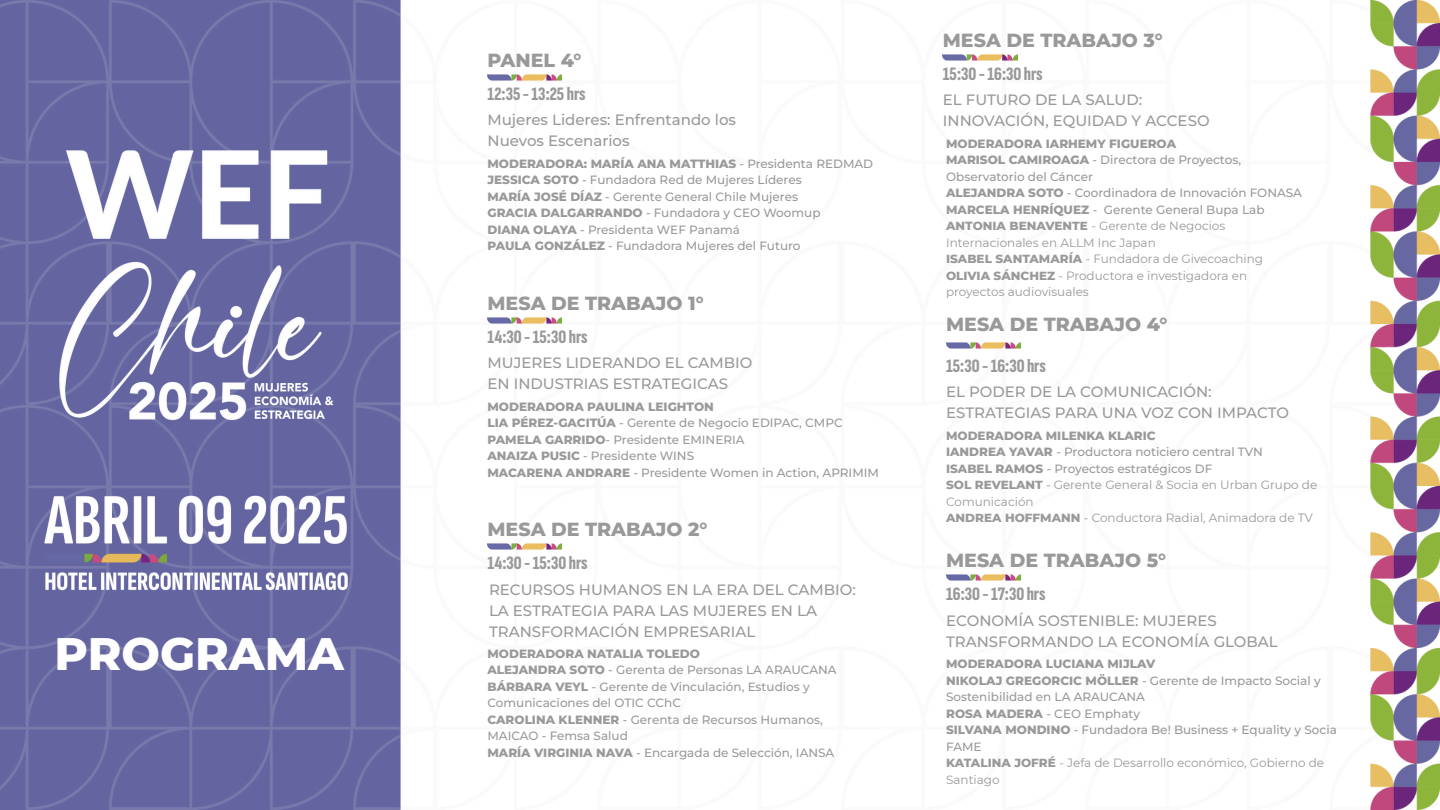
<style>
.page{position:relative;width:1440px;height:810px;background:#fff}
.page>*{position:absolute;margin:0;border:0;box-sizing:border-box;transform-origin:0 0}
.t1{font:800 45.6px "Montserrat";color:#fff}
.t2{font:800 extra-condensed 19px "Sofia Sans";color:#999}
.t3{font:800 19px "Montserrat";color:#999}
.t4{font:500 15px/21px "Montserrat";color:#999}
.t5{font:500 12px/16.5px "Montserrat";color:#999}
.t6{font:12px/16.5px "Montserrat";color:#999}
.t7{font:800 12px "Montserrat";color:#999}
.s1{font-weight:800}
</style>
<div class="page">
<img style="left:0;top:0;width:1021px;height:810px">
<img style="left:1370px;top:0;width:70px;height:810px">
<img style="left:55px;top:127px;width:284px;height:323px">
<img style="left:40px;top:481px;width:313px;height:115px">
<img style="left:488px;top:74px;width:74px;height:6px">
<img style="left:488px;top:317px;width:74px;height:6px">
<img style="left:943px;top:54px;width:74px;height:6px">
<img style="left:946px;top:342px;width:74px;height:6px">
<img style="left:946px;top:575px;width:74px;height:6px">
<img style="left:488px;top:543px;width:74px;height:6px">
<p class="t1" style="left:55px;top:626px;width:291px">PROGRAMA</p>
<p class="t3" style="left:488px;top:48px;width:95px">PANEL 4°</p>
<p class="t2" style="left:488px;top:83px;width:100px">12:35-13:25hrs</p>
<p class="t4" style="left:488px;top:110px;width:250px">Mujeres Lideres: Enfrentando los<br>Nuevos Escenarios</p>
<h1 class="t5" style="left:488px;top:155px;width:387px"><span class="s1">MODERADORA: MARÍA ANA MATTHIAS</span> - Presidenta REDMAD <span class="s1">JESSICA SOTO</span> - Fundadora Red de Mujeres Líderes<br><span class="s1">MARÍA JOSÉ DÍAZ</span> - Gerente General Chile Mujeres<br><span class="s1">GRACIA DALGARRANDO</span> - Fundadora y CEO Woomup<br><span class="s1">DIANA OLAYA</span> - Presidenta WEF Panamá</h1>
<h2 class="t5" style="left:488px;top:238px;width:315px"><span class="s1">PAULA GONZÁLEZ</span> - Fundadora Mujeres del Futuro</h2>
<h3 class="t3" style="left:488px;top:291px;width:218px">MESA DE TRABAJO 1°</h3>
<p class="t2" style="left:488px;top:326px;width:102px">14:30 -15:30 hrs</p>
<p class="t4" style="left:488px;top:353px;width:266px">MUJERES LIDERANDO EL CAMBIO<br>EN INDUSTRIAS ESTRATEGICAS</p>
<p class="t5" style="left:488px;top:398px;width:393px"><span class="s1">MODERADORA PAULINA LEIGHTON<br>LIA PÉREZ-GACITÚA</span> - Gerente de Negocio EDIPAC, CMPC <span class="s1">PAMELA GARRIDO</span>- Presidente EMINERIA<br><span class="s1">ANAIZA PUSIC</span> - Presidente WINS<br><span class="s1">MACARENA ANDRARE</span> - Presidente Women in Action, APRIMIM</p>
<h2 class="t3" style="left:488px;top:517px;width:221px">MESA DE TRABAJO 2°</h2>
<p class="t2" style="left:488px;top:552px;width:102px">14:30 -15:30 hrs</p>
<h2 class="t4" style="left:489px;top:579px;width:368px">RECURSOS HUMANOS EN LA ERA DEL CAMBIO:<br>LA ESTRATEGIA PARA LAS MUJERES EN LA<br>TRANSFORMACIÓN EMPRESARIAL</h2>
<h4 class="t5" style="left:488px;top:645px;width:351px"><span class="s1">MODERADORA NATALIA TOLEDO<br>ALEJANDRA SOTO</span> - Gerenta de Personas LA ARAUCANA <span class="s1">BÁRBARA VEYL</span> - Gerente de Vinculación, Estudios y Comunicaciones del OTIC CChC<br><span class="s1">CAROLINA KLENNER</span> - Gerenta de Recursos Humanos, MAICAO - Femsa Salud<br><span class="s1">MARÍA VIRGINIA NAVA</span> - Encargada de Selección, IANSA</h4>
<h5 class="t3" style="left:943px;top:28px;width:221px">MESA DE TRABAJO 3°</h5>
<p class="t2" style="left:943px;top:63px;width:101px">15:30 -16:30 hrs</p>
<h3 class="t4" style="left:943px;top:90px;width:268px">EL FUTURO DE LA SALUD:<br>INNOVACIÓN, EQUIDAD Y ACCESO</h3>
<h3 class="t7" style="left:946px;top:136px;width:231px">MODERADORA IARHEMY FIGUEROA</h3>
<h4 class="t5" style="left:946px;top:152px;width:296px"><span class="s1">MARISOL CAMIROAGA</span> - Directora de Proyectos,<br>Observatorio del Cáncer</h4>
<h6 class="t5" style="left:946px;top:185px;width:357px"><span class="s1">ALEJANDRA SOTO</span> - Coordinadora de Innovación FONASA</h6>
<h2 class="t5" style="left:946px;top:201px;width:320px"><span class="s1">MARCELA HENRÍQUEZ</span> - Gerente General Bupa Lab</h2>
<p class="t6" style="left:946px;top:218px;width:281px"><span class="s1">ANTONIA BENAVENTE</span> - Gerente de Negocios<br>Internacionales en ALLM Inc Japan</p>
<h3 class="t6" style="left:946px;top:251px;width:319px"><span class="s1">ISABEL SANTAMARÍA</span> - Fundadora de Givecoaching</h3>
<h4 class="t6" style="left:946px;top:267px;width:303px"><span class="s1">OLIVIA SÁNCHEZ</span> - Productora e investigadora en proyectos audiovisuales</h4>
<h6 class="t3" style="left:946px;top:313px;width:223px">MESA DE TRABAJO 4°</h6>
<p class="t2" style="left:946px;top:355px;width:101px">15:30 -16:30 hrs</p>
<h4 class="t4" style="left:946px;top:381px;width:344px">EL PODER DE LA COMUNICACIÓN:<br>ESTRATEGIAS PARA UNA VOZ CON IMPACTO</h4>
<p class="t7" style="left:946px;top:428px;width:211px">MODERADORA MILENKA KLARIC</p>
<p class="t5" style="left:946px;top:444px;width:318px"><span class="s1">IANDREA YAVAR</span> - Productora noticiero central TVN</p>
<p class="t5" style="left:946px;top:460px;width:268px"><span class="s1">ISABEL RAMOS</span> - Proyectos estratégicos DF</p>
<p class="t6" style="left:946px;top:477px;width:373px"><span class="s1">SOL REVELANT</span> - Gerente General &amp; Socia en Urban Grupo de<br>Comunicación</p>
<p class="t6" style="left:946px;top:510px;width:368px"><span class="s1">ANDREA HOFFMANN</span> - Conductora Radial, Animadora de TV</p>
<p class="t3" style="left:946px;top:549px;width:222px">MESA DE TRABAJO 5°</p>
<p class="t2" style="left:946px;top:583px;width:101px">16:30 -17:30 hrs</p>
<h6 class="t4" style="left:946px;top:610px;width:333px">ECONOMÍA SOSTENIBLE: MUJERES<br>TRANSFORMANDO LA ECONOMÍA GLOBAL</h6>
<p class="t7" style="left:946px;top:657px;width:211px">MODERADORA LUCIANA MIJLAV</p>
<p class="t5" style="left:946px;top:672px;width:376px"><span class="s1">NIKOLAJ GREGORCIC MÖLLER</span> - Gerente de Impacto Social y<br>Sostenibilidad en LA ARAUCANA</p>
<h2 class="t5" style="left:946px;top:705px;width:196px"><span class="s1">ROSA MADERA</span> - CEO Emphaty</h2>
<p class="t5" style="left:946px;top:722px;width:392px"><span class="s1">SILVANA MONDINO</span> - Fundadora Be! Business + Equality y Socia<br>FAME</p>
<h3 class="t6" style="left:946px;top:755px;width:380px"><span class="s1">KATALINA JOFRÉ</span> - Jefa de Desarrollo económico, Gobierno de<br>Santiago</h3>
</div>
